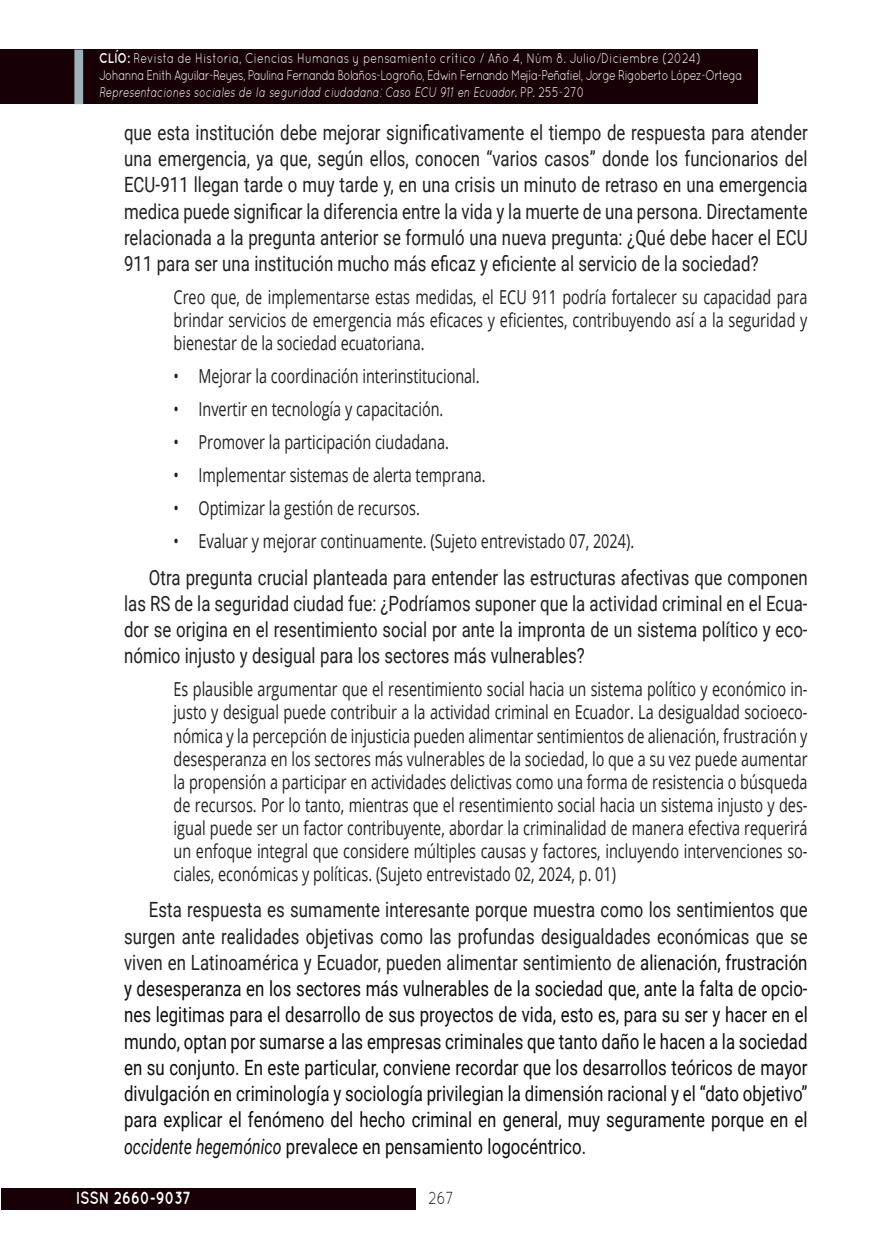
<style>
.page{position:relative;width:882px;height:1260px;background:#fff}
.page>*{position:absolute;margin:0;border:0;box-sizing:border-box;transform-origin:0 0}
.Art_parrafo_base{font:21px/26.2px "Roboto";letter-spacing:.005em;color:#0d0d0d;text-align:justify;scale:.8 1}
.Art_parrafo_base-2{font:21px/26.2px "Roboto";letter-spacing:.005em;color:#231f20;text-align:justify;scale:.8 1}
.Cita_textual_larga{font:19.25px/23.1px "Open Sans";color:#231f20;text-align:justify;scale:.75 1}
.t1{font:700 17.5px "Quicksand";color:#fff;scale:.8 1}
.t2{font:17.5px "Quicksand";color:#231f20;scale:.8 1}
.t3{font:14px/16.8px "Quicksand";letter-spacing:-.05em;color:#fff;scale:.8 1}
.s1{font-weight:700}
.s2{font-style:italic}
.s3{color:#231f20}
</style>
<div class="page">
<div style="left:1px;top:50px;width:757px;height:54px;background:#170006"></div>
<div style="left:1px;top:1188px;width:414px;height:22px;background:#170006"></div>
<div style="left:74px;top:50px;width:9px;height:54px;background:#9eb2b8"></div>
<p class="t3" style="left:99px;top:49px;width:805px"><span class="s1">CLÍO:</span> Revista de Historia, Ciencias Humanas y pensamiento crítico / Año 4, Núm 8. Julio/Diciembre (2024)<br>Johanna Enith Aguilar-Reyes, Paulina Fernanda Bolaños-Logroño, Edwin Fernando Mejía-Peñafiel, Jorge Rigoberto López-Ortega<br><span class="s2">Representaciones sociales de la seguridad ciudadana: Caso ECU 911 en Ecuador.</span> PP. 255-270</p>
<p class="Art_parrafo_base-2" style="left:124px;top:118px;width:856px">que esta institución debe mejorar significativamente el tiempo de respuesta para atender una emergencia, ya que, según ellos, conocen “varios casos” donde los funcionarios del ECU-911 llegan tarde o muy tarde y, en una crisis un minuto de retraso en una emergencia medica puede significar la diferencia entre la vida y la muerte de una persona. Directamente relacionada a la pregunta anterior se formuló una nueva pregunta: ¿Qué debe hacer el ECU 911 para ser una institución mucho más eficaz y eficiente al servicio de la sociedad?</p>
<p class="Cita_textual_larga" style="left:174px;top:285px;width:847px">Creo que, de implementarse estas medidas, el ECU 911 podría fortalecer su capacidad para brindar servicios de emergencia más eficaces y eficientes, contribuyendo así a la seguridad y bienestar de la sociedad ecuatoriana.</p>
<p class="Cita_textual_larga" style="left:174px;top:364px;width:410px">• Mejorar la coordinación interinstitucional.</p>
<p class="Cita_textual_larga" style="left:174px;top:397px;width:361px">• Invertir en tecnología y capacitación.</p>
<p class="Cita_textual_larga" style="left:174px;top:430px;width:369px">• Promover la participación ciudadana.</p>
<p class="Cita_textual_larga" style="left:174px;top:463px;width:418px">• Implementar sistemas de alerta temprana.</p>
<p class="Cita_textual_larga" style="left:174px;top:496px;width:330px">• Optimizar la gestión de recursos.</p>
<p class="Cita_textual_larga" style="left:174px;top:529px;width:616px">• Evaluar y mejorar continuamente. (Sujeto entrevistado 07, 2024).</p>
<p class="Art_parrafo_base-2" style="left:124px;top:563px;width:856px;text-indent:25px">Otra pregunta crucial planteada para entender las estructuras afectivas que componen las RS de la seguridad ciudad fue: ¿Podríamos suponer que la actividad criminal en el Ecua&shy;dor se origina en el resentimiento social por ante la impronta de un sistema político y eco&shy;nómico injusto y desigual para los sectores más vulnerables?</p>
<p class="Cita_textual_larga" style="left:174px;top:677px;width:847px">Es plausible argumentar que el resentimiento social hacia un sistema político y económico in&shy;justo y desigual puede contribuir a la actividad criminal en Ecuador. La desigualdad socioeco&shy;nómica y la percepción de injusticia pueden alimentar sentimientos de alienación, frustración y desesperanza en los sectores más vulnerables de la sociedad, lo que a su vez puede aumentar la propensión a participar en actividades delictivas como una forma de resistencia o búsqueda de recursos. Por lo tanto, mientras que el resentimiento social hacia un sistema injusto y des&shy;igual puede ser un factor contribuyente, abordar la criminalidad de manera efectiva requerirá un enfoque integral que considere múltiples causas y factores, incluyendo intervenciones so&shy;ciales, económicas y políticas. (Sujeto entrevistado 02, 2024, p. 01)</p>
<p class="Art_parrafo_base" style="left:124px;top:896px;width:856px;text-indent:25px"><span class="s3">Esta respuesta es sumamente interesante porque muestra como los sentimientos que surgen ante realidades objetivas como las profundas desigualdades económicas que se viven en Latinoamérica y Ecuador, pueden alimentar sentimiento de</span> alienación, frustración y desesperanza en los sectores más vulnerables de la sociedad que, ante la falta de opcio&shy;nes legitimas para el desarrollo de sus proyectos de vida, esto es, para su ser y hacer en el mundo, optan por sumarse a las empresas criminales que tanto daño le hacen a la sociedad en su conjunto. En este particular, conviene recordar que los desarrollos teóricos de mayor divulgación en criminología y sociología privilegian la dimensión racional y el “dato objetivo” para explicar el fenómeno del hecho criminal en general, muy seguramente porque en el <span class="s2">occidente hegemónico</span> prevalece en pensamiento logocéntrico.</p>
<p class="t1" style="left:76px;top:1188px;width:145px">ISSN 2660-9037</p>
<p class="t2" style="left:428px;top:1188px;width:33px">267</p>
</div>
